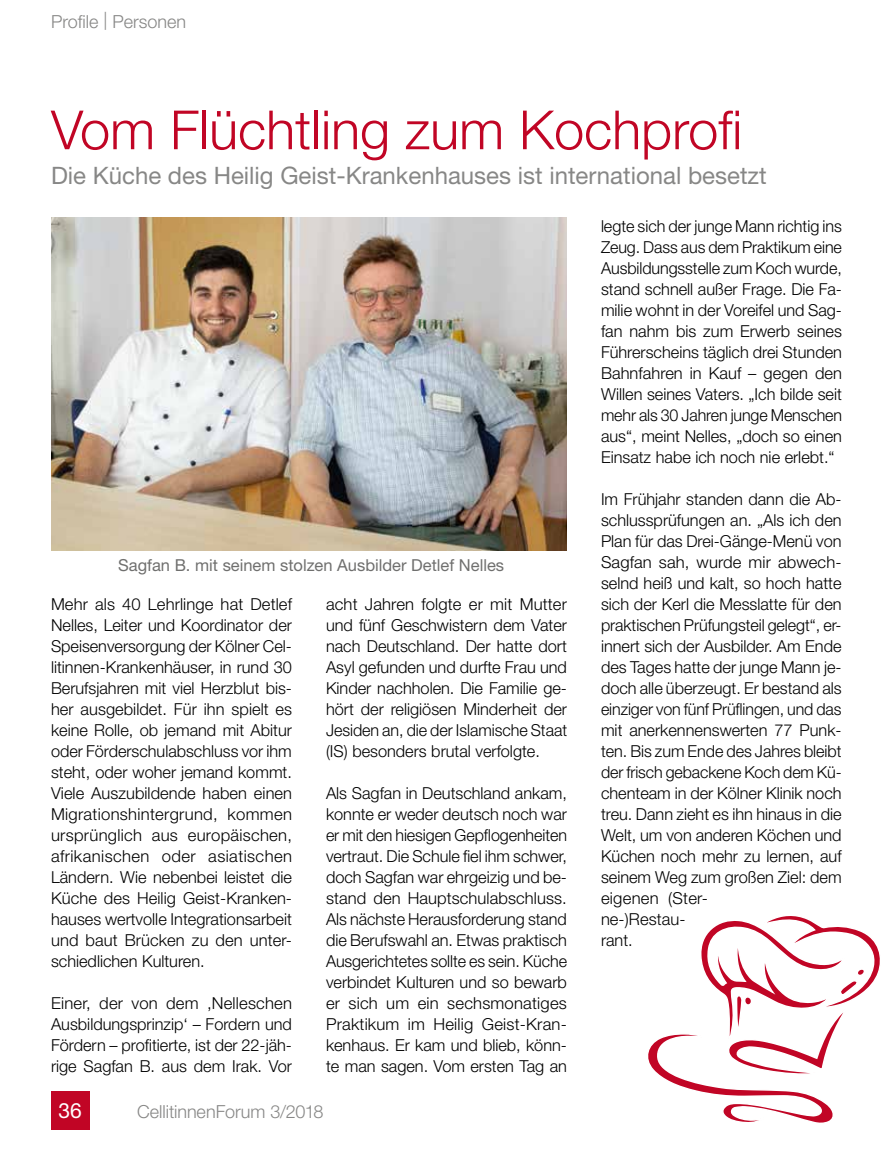
<style>
.page{position:relative;width:893px;height:1149px;background:#fff}
.page>*{position:absolute;margin:0;border:0;box-sizing:border-box;transform-origin:0 0}
.t1{font:300 54px "Helvetica Neue LT Std";color:#c10525}
.t2{font:24px "Helvetica Neue LT Std";color:#878786}
.t3{font:21px "Helvetica Neue LT Std";color:#fff}
.t4{font:300 18px "Helvetica Neue LT Std";color:#878786}
.t5{font:300 16.5px/21px "Helvetica Neue LT Std";color:#000;text-align:justify}
.t6{font:16.5px "Helvetica Neue LT Std";color:#6f6f6e}
</style>
<div class="page">
<img style="left:51px;top:217px;width:516px;height:333px">
<svg style="left:648px;top:916px;width:232px;height:207px"></svg>
<div style="left:51px;top:1090px;width:38px;height:38px;background:#c10525"></div>
<p class="t4" style="left:51px;top:10px;width:137px">Profile | Personen</p>
<h1 class="t1" style="left:51px;top:97px;width:693px">Vom Flüchtling zum Kochprofi</h1>
<h2 class="t2" style="left:51px;top:161px;width:717px">Die Küche des Heilig Geist-Krankenhauses ist international besetzt</h2>
<p class="t6" style="left:118px;top:555px;width:387px">Sagfan B. mit seinem stolzen Ausbilder Detlef Nelles</p>
<p class="t5" style="left:51px;top:593px;width:243px">Mehr als 40 Lehrlinge hat Detlef Nelles, Leiter und Koordinator der Speisenversorgung der Kölner Cel&shy;litinnen-Krankenhäuser, in rund 30<br>Berufsjahren mit viel Herzblut bis&shy;her ausgebildet. Für ihn spielt es keine Rolle, ob jemand mit Abitur oder Förderschulabschluss vor ihm steht, oder woher jemand kommt.<br>Viele Auszubildende haben einen Migrationshintergrund, kommen ursprünglich aus europäischen, afrikanischen oder asiatischen Ländern. Wie nebenbei leistet die Küche des Heilig Geist-Kranken&shy;hauses wertvolle Integrationsarbeit und baut Brücken zu den unter&shy;schiedlichen Kulturen.</p>
<p class="t5" style="left:51px;top:992px;width:242px">Einer, der von dem ‚Nelleschen Ausbildungsprinzip‘ – Fordern und Fördern – profitierte, ist der 22-jäh&shy;rige Sagfan B. aus dem Irak. Vor</p>
<p class="t5" style="left:326px;top:593px;width:243px">acht Jahren folgte er mit Mutter und fünf Geschwistern dem Vater nach Deutschland. Der hatte dort Asyl gefunden und durfte Frau und Kinder nachholen. Die Familie ge&shy;hört der religiösen Minderheit der Jesiden an, die der Islamische Staat (IS) besonders brutal verfolgte.</p>
<p class="t5" style="left:326px;top:782px;width:243px">Als Sagfan in Deutschland ankam, konnte er weder deutsch noch war er mit den hiesigen Gepflogenheiten vertraut. Die Schule fiel ihm schwer, doch Sagfan war ehrgeizig und be&shy;stand den Hauptschulabschluss.<br>Als nächste Herausforderung stand die Berufswahl an. Etwas praktisch Ausgerichtetes sollte es sein. Küche verbindet Kulturen und so bewarb er sich um ein sechsmonatiges Praktikum im Heilig Geist-Kran&shy;kenhaus. Er kam und blieb, könn&shy;te man sagen. Vom ersten Tag an</p>
<p class="t3" style="left:58px;top:1097px;width:25px">36</p>
<p class="t4" style="left:137px;top:1100px;width:188px">CellitinnenForum 3/2018</p>
<p class="t5" style="left:601px;top:215px;width:243px">legte sich der junge Mann richtig ins Zeug. Dass aus dem Praktikum eine Ausbildungsstelle zum Koch wurde, stand schnell außer Frage. Die Fa&shy;milie wohnt in der Voreifel und Sag&shy;fan nahm bis zum Erwerb seines Führerscheins täglich drei Stunden Bahnfahren in Kauf – gegen den Willen seines Vaters. „Ich bilde seit mehr als 30 Jahren junge Menschen aus“, meint Nelles, „doch so einen Einsatz habe ich noch nie erlebt.“</p>
<p class="t5" style="left:601px;top:488px;width:242px;text-align:left">Im Frühjahr standen dann die Ab&shy;schlussprüfungen an. „Als ich den<br>Plan für das Drei-Gänge-Menü von<br>Sagfan sah, wurde mir abwech&shy;selnd heiß und kalt, so hoch hatte sich der Kerl die Messlatte für den praktischen Prüfungsteil gelegt“, er&shy;innert sich der Ausbilder. Am Ende des Tages hatte der junge Mann je&shy;doch alle überzeugt. Er bestand als einziger von fünf Prüflingen, und das mit anerkennenswerten 77 Punk&shy;ten. Bis zum Ende des Jahres bleibt der frisch gebackene Koch dem Kü&shy;chenteam in der Kölner Klinik noch treu. Dann zieht es ihn hinaus in die<br>Welt, um von anderen Köchen und<br>Küchen noch mehr zu lernen, auf seinem Weg zum großen Ziel: dem eigenen (Ster-<br>ne-)Restau-<br>rant.</p>
</div>
